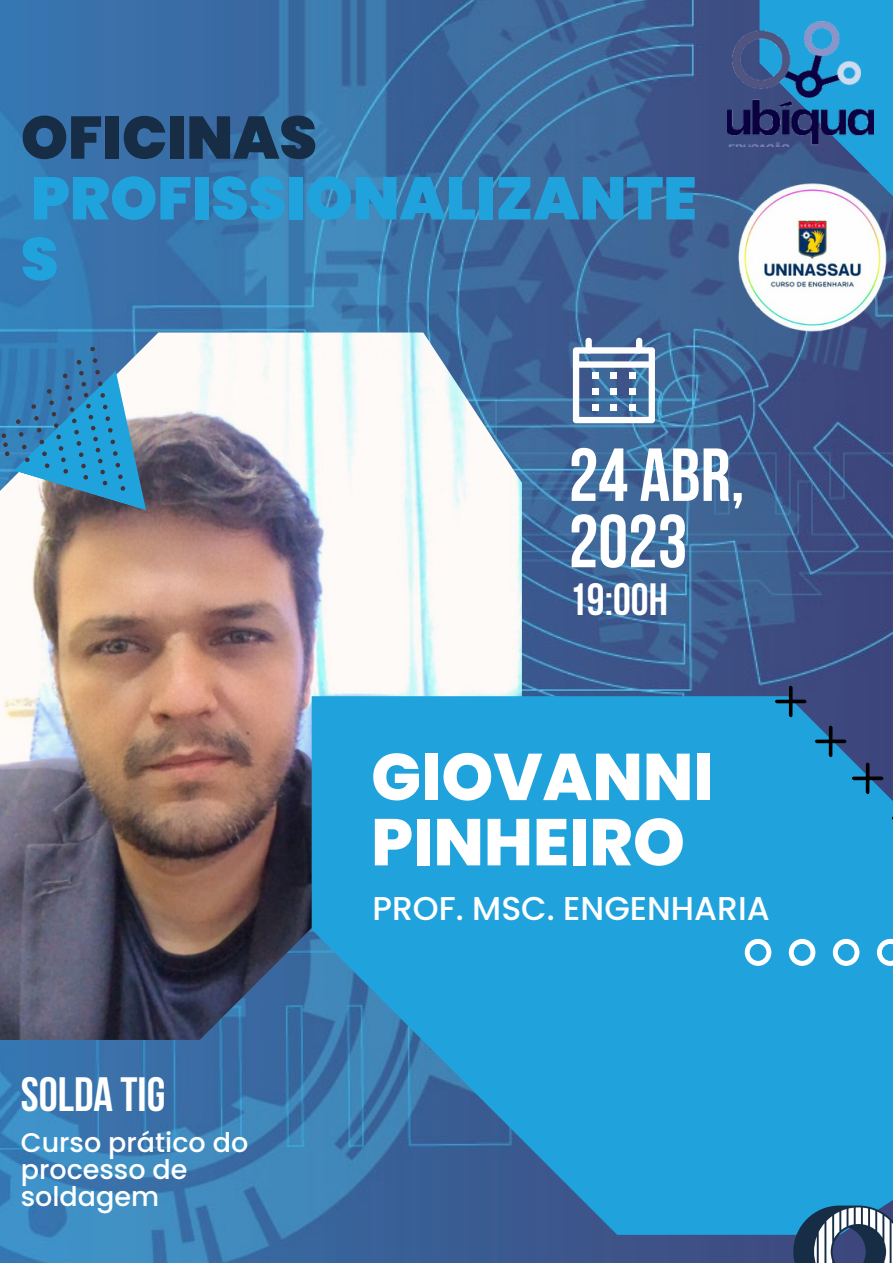
<style>
.page{position:relative;width:893px;height:1264px;background:#fff}
.page>*{position:absolute;margin:0;border:0;box-sizing:border-box;transform-origin:0 0}
.t1{font:700 75px/66.3px "Bebas Neue";color:#fff}
.t2{font:800 66px/65.2px "Poppins";color:#fff}
.t3{font:900 60px/60.8px "Poppins";color:#20a3dc}
.t4{font:900 60px "Poppins";color:#172d45}
.t5{font:700 48px "Bebas Neue";color:#fff}
.t6{font:700 45px "Bebas Neue";color:#fff}
.t7{font:500 33px "Poppins";color:#fff}
.t8{font:500 27px/27px "Poppins";color:#fff}
</style>
<div class="page">
<img style="left:0;top:0;width:892px;height:1262px">
<img style="left:0;top:332px;width:522px;height:707px">
<svg style="left:312px;top:696px;width:580px;height:538px;background:#2499d1"></svg>
<svg style="left:759px;top:0;width:133px;height:176px;background:#298ac1"></svg>
<svg style="left:1px;top:346px;width:181px;height:164px"></svg>
<svg style="left:744px;top:938px;width:148px;height:27px"></svg>
<svg style="left:774px;top:684px;width:33px;height:34px"></svg>
<svg style="left:814px;top:724px;width:70px;height:71px;background:#296da0"></svg>
<svg style="left:890px;top:801px;width:2px;height:34px"></svg>
<svg style="left:793px;top:1205px;width:99px;height:57px"></svg>
<img style="left:729px;top:176px;width:163px;height:161px">
<svg style="left:573px;top:338px;width:82px;height:85px"></svg>
<img style="left:727px;top:22px;width:146px;height:125px">
<h3 class="t4" style="left:21px;top:96px;width:297px">OFICINAS</h3>
<h3 class="t3" style="left:21px;top:168px;width:677px">PROFISSIONALIZANTE<br>S</h3>
<h1 class="t1" style="left:568px;top:449px;width:177px">24 ABR,<br>2023</h1>
<h3 class="t6" style="left:569px;top:581px;width:100px">19:00H</h3>
<h3 class="t5" style="left:21px;top:1074px;width:146px">SOLDA TIG</h3>
<p class="t8" style="left:21px;top:1129px;width:229px">Curso prático do processo de soldagem</p>
<h2 class="t2" style="left:371px;top:744px;width:344px">GIOVANNI<br>PINHEIRO</h2>
<p class="t7" style="left:372px;top:884px;width:399px">PROF. MSC. ENGENHARIA</p>
</div>
